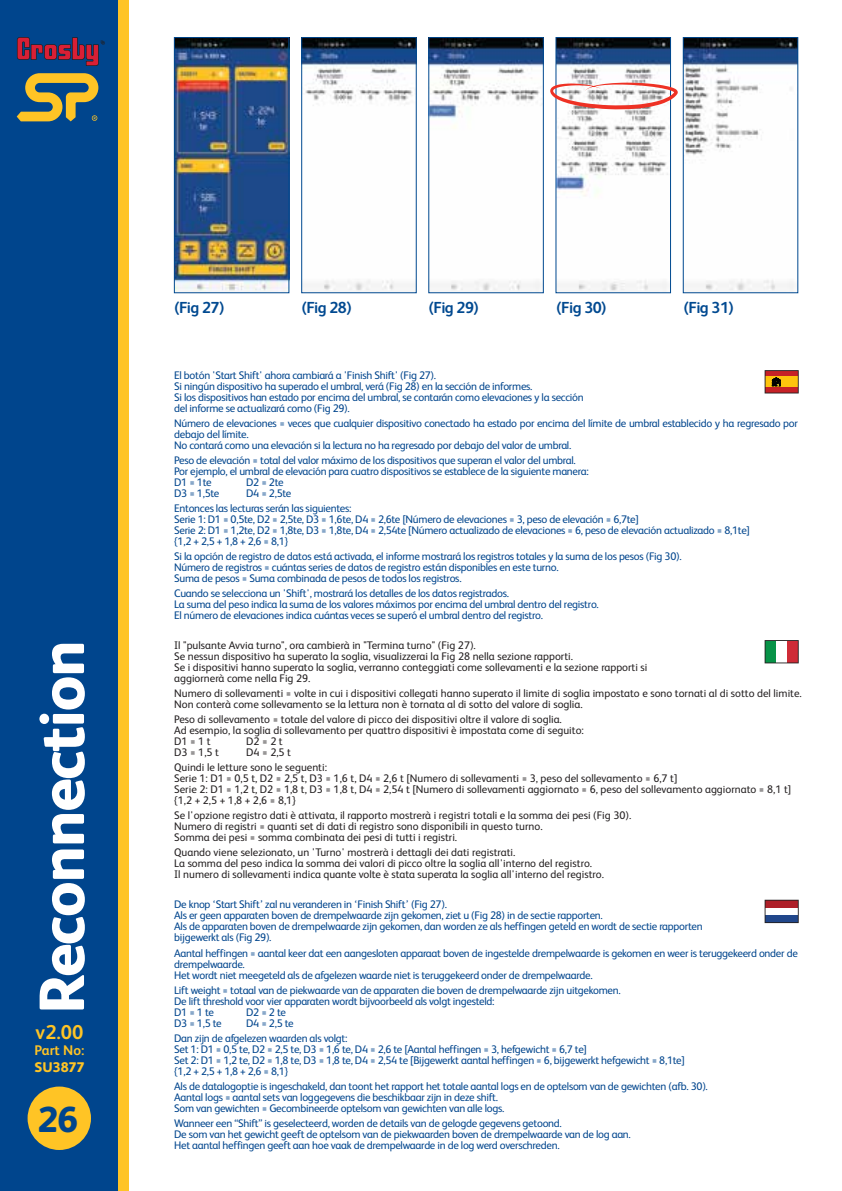
<style>
.page{position:relative;width:842px;height:1191px;background:#fff}
.page>*{position:absolute;margin:0;border:0;box-sizing:border-box;transform-origin:0 0}
.t1{font:800 64px "FS Albert";letter-spacing:-.025em;color:#fff}
.t2{font:800 36px "FS Albert";color:#00458d}
.t3{font:700 20px "FS Albert";color:#ffc425}
.t4{font:700 16px "FS Albert";letter-spacing:-.035em;color:#004990}
.t5{font:700 14px "FS Albert";color:#ffc425}
.t6{font:800 14px "FS Albert";color:#ffc425}
.t7{font:11px/11px "FS Albert";letter-spacing:-.025em;color:#00458d}
.t8{font:11px/11px "FS Albert";color:#231f20}
</style>
<div class="page">
<div style="left:0;top:0;width:118px;height:1191px;background:#00458d"></div>
<div style="left:118px;top:0;width:11px;height:1191px;background:#ffc425"></div>
<svg style="left:17px;top:73px;width:81px;height:48px"></svg>
<svg style="left:17px;top:37px;width:88px;height:29px"></svg>
<img style="left:685px;top:39px;width:111px;height:252px">
<img style="left:176px;top:39px;width:111px;height:252px">
<div style="left:174px;top:37px;width:115px;height:256px;border:1px solid #004990"></div>
<img style="left:303px;top:39px;width:112px;height:252px">
<div style="left:301px;top:37px;width:116px;height:256px;border:1px solid #004990"></div>
<img style="left:430px;top:39px;width:112px;height:252px">
<div style="left:428px;top:37px;width:116px;height:256px;border:1px solid #004990"></div>
<div style="left:683px;top:37px;width:115px;height:256px;border:1px solid #004990"></div>
<img style="left:557px;top:39px;width:112px;height:252px">
<div style="left:555px;top:37px;width:116px;height:256px;border:1px solid #004990"></div>
<svg style="left:550px;top:83px;width:128px;height:26px"></svg>
<div style="left:28px;top:1086px;width:63px;height:64px;background:#ffc425;border-radius:50%"></div>
<svg style="left:765px;top:370px;width:34px;height:23px"></svg>
<svg style="left:765px;top:640px;width:34px;height:23px"></svg>
<svg style="left:765px;top:899px;width:34px;height:24px"></svg>
<h1 class="t1" style="left:24px;top:1014px;width:375px;rotate:-90deg">Reconnection</h1>
<h3 class="t3" style="left:36px;top:1020px;width:49px">v2.00</h3>
<p class="t5" style="left:35px;top:1042px;width:51px">Part No:</p>
<p class="t6" style="left:34px;top:1059px;width:52px">SU3877</p>
<h2 class="t2" style="left:38px;top:1098px;width:42px">26</h2>
<h3 class="t4" style="left:174px;top:298px;width:51px">(Fig 27)</h3>
<h3 class="t4" style="left:302px;top:298px;width:51px">(Fig 28)</h3>
<h3 class="t4" style="left:429px;top:298px;width:51px">(Fig 29)</h3>
<h3 class="t4" style="left:556px;top:298px;width:51px">(Fig 30)</h3>
<h3 class="t4" style="left:684px;top:298px;width:51px">(Fig 31)</h3>
<p class="t7" style="left:174px;top:369px;width:411px">El botón 'Start Shift' ahora cambiará a 'Finish Shift' (Fig 27).<br>Si ningún dispositivo ha superado el umbral, verá (Fig 28) en la sección de informes.<br>Si los dispositivos han estado por encima del umbral, se contarán como elevaciones y la sección del informe se actualizará como (Fig 29).</p>
<p class="t7" style="left:174px;top:417px;width:625px">Número de elevaciones = veces que cualquier dispositivo conectado ha estado por encima del límite de umbral establecido y ha regresado por debajo del límite.<br>No contará como una elevación si la lectura no ha regresado por debajo del valor de umbral.</p>
<p class="t7" style="left:174px;top:454px;width:416px">Peso de elevación = total del valor máximo de los dispositivos que superan el valor del umbral.<br>Por ejemplo, el umbral de elevación para cuatro dispositivos se establece de la siguiente manera:<br>D1 = 1te</p>
<p class="t7" style="left:246px;top:476px;width:39px">D2 = 2te</p>
<p class="t7" style="left:174px;top:485px;width:179px;line-height:15px;text-indent:72px">D4 = 2,5te<br>Entonces las lecturas serán las siguientes:</p>
<p class="t7" style="left:174px;top:513px;width:577px">Serie 1: D1 = 0,5te, D2 = 2,5te, D3 = 1,6te, D4 = 2,6te [Número de elevaciones = 3, peso de elevación = 6,7te]<br>Serie 2: D1 = 1,2te, D2 = 1,8te, D3 = 1,8te, D4 = 2,54te [Número actualizado de elevaciones = 6, peso de elevación actualizado = 8,1te] {1,2 + 2,5 + 1,8 + 2,6 = 8,1}</p>
<p class="t7" style="left:174px;top:550px;width:509px">Si la opción de registro de datos está activada, el informe mostrará los registros totales y la suma de los pesos (Fig 30).<br>Número de registros = cuántas series de datos de registro están disponibles en este turno.<br>Suma de pesos = Suma combinada de pesos de todos los registros.</p>
<p class="t7" style="left:174px;top:587px;width:426px">Cuando se selecciona un 'Shift', mostrará los detalles de los datos registrados.<br>La suma del peso indica la suma de los valores máximos por encima del umbral dentro del registro.<br>El número de elevaciones indica cuántas veces se superó el umbral dentro del registro.</p>
<p class="t8" style="left:174px;top:639px;width:475px">Il "pulsante Avvia turno", ora cambierà in "Termina turno" (Fig 27).<br>Se nessun dispositivo ha superato la soglia, visualizzerai la Fig 28 nella sezione rapporti.<br>Se i dispositivi hanno superato la soglia, verranno conteggiati come sollevamenti e la sezione rapporti si aggiornerà come nella Fig 29.</p>
<p class="t8" style="left:174px;top:687px;width:629px">Numero di sollevamenti = volte in cui i dispositivi collegati hanno superato il limite di soglia impostato e sono tornati al di sotto del limite.<br>Non conterà come sollevamento se la lettura non è tornata al di sotto del valore di soglia.</p>
<p class="t8" style="left:174px;top:713px;width:411px">Peso di sollevamento = totale del valore di picco dei dispositivi oltre il valore di soglia.<br>Ad esempio, la soglia di sollevamento per quattro dispositivi è impostata come di seguito:<br>D1 = 1 t</p>
<p class="t7" style="left:174px;top:487px;width:47px">D3 = 1,5te</p>
<p class="t8" style="left:246px;top:735px;width:38px">D2 = 2 t</p>
<p class="t8" style="left:174px;top:744px;width:154px;line-height:15px;text-indent:72px">D4 = 2,5 t<br>Quindi le letture sono le seguenti:</p>
<p class="t8" style="left:174px;top:772px;width:618px">Serie 1: D1 = 0,5 t, D2 = 2,5 t, D3 = 1,6 t, D4 = 2,6 t [Numero di sollevamenti = 3, peso del sollevamento = 6,7 t]<br>Serie 2: D1 = 1,2 t, D2 = 1,8 t, D3 = 1,8 t, D4 = 2,54 t [Numero di sollevamenti aggiornato = 6, peso del sollevamento aggiornato = 8,1 t] {1,2 + 2,5 + 1,8 + 2,6 = 8,1}</p>
<p class="t8" style="left:174px;top:809px;width:459px">Se l'opzione registro dati è attivata, il rapporto mostrerà i registri totali e la somma dei pesi (Fig 30).<br>Numero di registri = quanti set di dati di registro sono disponibili in questo turno.<br>Somma dei pesi = somma combinata dei pesi di tutti i registri.</p>
<p class="t8" style="left:174px;top:846px;width:431px">Quando viene selezionato, un 'Turno' mostrerà i dettagli dei dati registrati.<br>La somma del peso indica la somma dei valori di picco oltre la soglia all'interno del registro.<br>Il numero di sollevamenti indica quante volte è stata superata la soglia all'interno del registro.</p>
<p class="t7" style="left:174px;top:899px;width:530px">De knop ‘Start Shift’ zal nu veranderen in ‘Finish Shift’ (Fig 27).<br>Als er geen apparaten boven de drempelwaarde zijn gekomen, ziet u (Fig 28) in de sectie rapporten.<br>Als de apparaten boven de drempelwaarde zijn gekomen, dan worden ze als heffingen geteld en wordt de sectie rapporten bijgewerkt als (Fig 29).</p>
<p class="t7" style="left:174px;top:947px;width:625px">Aantal heffingen = aantal keer dat een aangesloten apparaat boven de ingestelde drempelwaarde is gekomen en weer is teruggekeerd onder de drempelwaarde.<br>Het wordt niet meegeteld als de afgelezen waarde niet is teruggekeerd onder de drempelwaarde.</p>
<p class="t7" style="left:174px;top:984px;width:448px">Lift weight = totaal van de piekwaarde van de apparaten die boven de drempelwaarde zijn uitgekomen.<br>De lift threshold voor vier apparaten wordt bijvoorbeeld als volgt ingesteld:<br>D1 = 1 te</p>
<p class="t8" style="left:174px;top:746px;width:46px">D3 = 1,5 t</p>
<p class="t7" style="left:246px;top:1006px;width:41px">D2 = 2 te</p>
<p class="t7" style="left:174px;top:1015px;width:175px;line-height:15px;text-indent:72px">D4 = 2,5 te<br>Dan zijn de afgelezen waarden als volgt:</p>
<p class="t7" style="left:174px;top:1043px;width:512px">Set 1: D1 = 0,5 te, D2 = 2,5 te, D3 = 1,6 te, D4 = 2,6 te [Aantal heffingen = 3, hefgewicht = 6,7 te]<br>Set 2: D1 = 1,2 te, D2 = 1,8 te, D3 = 1,8 te, D4 = 2,54 te [Bijgewerkt aantal heffingen = 6, bijgewerkt hefgewicht = 8,1te] {1,2 + 2,5 + 1,8 + 2,6 = 8,1}</p>
<p class="t7" style="left:174px;top:1080px;width:535px">Als de datalogoptie is ingeschakeld, dan toont het rapport het totale aantal logs en de optelsom van de gewichten (afb. 30).<br>Aantal logs = aantal sets van loggegevens die beschikbaar zijn in deze shift.<br>Som van gewichten = Gecombineerde optelsom van gewichten van alle logs.</p>
<p class="t7" style="left:174px;top:1117px;width:458px">Wanneer een “Shift” is geselecteerd, worden de details van de gelogde gegevens getoond.<br>De som van het gewicht geeft de optelsom van de piekwaarden boven de drempelwaarde van de log aan.<br>Het aantal heffingen geeft aan hoe vaak de drempelwaarde in de log werd overschreden.</p>
<p class="t7" style="left:174px;top:1017px;width:49px">D3 = 1,5 te</p>
</div>
